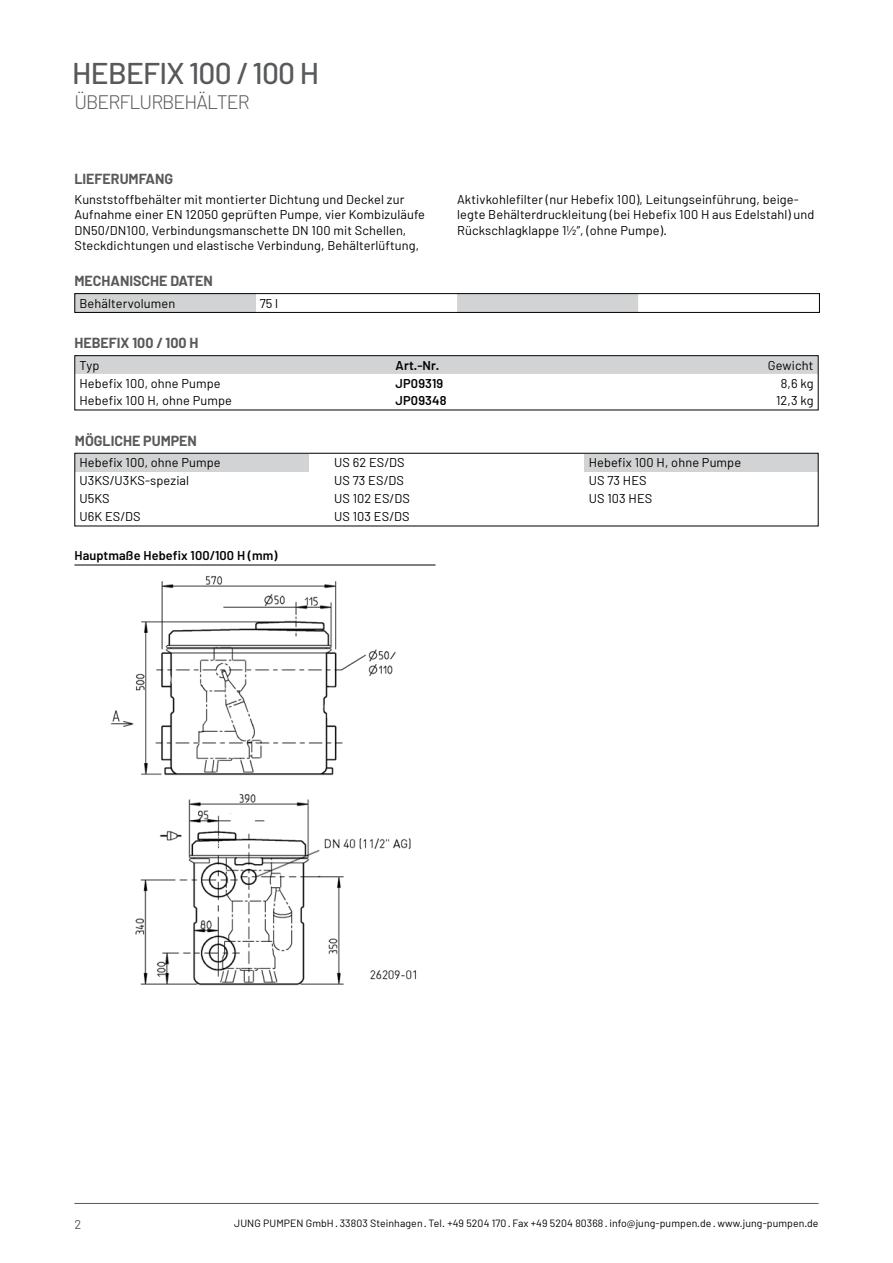
<style>
.page{position:relative;width:893px;height:1263px;background:#fff}
.page>*{position:absolute;margin:0;border:0;box-sizing:border-box;transform-origin:0 0}
.t1{font:500 30px "Barlow";letter-spacing:-.025em;color:#58595b}
.t2{font:300 19.5px "Barlow";letter-spacing:-.05em;color:#58595b}
.t3{font:700 14.25px "Barlow";color:#58595b}
.t4{font:12.75px/17.9px "Barlow";letter-spacing:.01em;color:#000}
.t5{font:600 12.75px "Barlow";letter-spacing:.01em;color:#000}
.t6{font:12.75px "Barlow";color:#58595b}
.t7{font:10.5px "Barlow";letter-spacing:.01em;color:#000}
</style>
<div class="page">
<hr style="left:74px;top:1203px;width:745px;height:1px;background:#58595b">
<div style="left:76px;top:357px;width:741px;height:17px;background:#d1d3d4"></div>
<div style="left:74px;top:355px;width:745px;height:55px;border:1px solid #000"></div>
<div style="left:75px;top:454px;width:234px;height:17px;background:#d1d3d4"></div>
<div style="left:584px;top:454px;width:234px;height:17px;background:#d1d3d4"></div>
<svg style="left:255px;top:295px;width:383px;height:16px"></svg>
<div style="left:75px;top:294px;width:180px;height:18px;background:#d1d3d4"></div>
<div style="left:74px;top:293px;width:746px;height:20px;border:1px solid #000"></div>
<hr style="left:74px;top:565px;width:361px;height:1px;background:#000">
<img style="left:110px;top:575px;width:306px;height:411px">
<h1 class="t1" style="left:72px;top:55px;width:248px">HEBEFIX 100 / 100 H</h1>
<h2 class="t2" style="left:74px;top:90px;width:177px">ÜBERFLURBEHÄLTER</h2>
<p class="t3" style="left:74px;top:170px;width:100px">LIEFERUMFANG</p>
<p class="t4" style="left:74px;top:192px;width:352px;line-height:15.3px">Kunststoffbehälter mit montierter Dichtung und Deckel zur Aufnahme einer EN 12050 geprüften Pumpe, vier Kombizuläufe DN50/DN100, Verbindungsmanschette DN 100 mit Schellen, Steckdichtungen und elastische Verbindung, Behälterlüftung,</p>
<p class="t4" style="left:457px;top:192px;width:359px;line-height:15.3px">Aktivkohlefilter (nur Hebefix 100), Leitungseinführung, beige&shy;legte Behälterdruckleitung (bei Hebefix 100 H aus Edelstahl) und<br>Rückschlagklappe 1½”, (ohne Pumpe).</p>
<p class="t3" style="left:74px;top:272px;width:140px">MECHANISCHE DATEN</p>
<p class="t4" style="left:79px;top:294px;width:98px">Behältervolumen</p>
<p class="t4" style="left:260px;top:294px;width:20px">75 l</p>
<p class="t3" style="left:74px;top:334px;width:125px">HEBEFIX 100 / 100 H</p>
<p class="t4" style="left:79px;top:356px;width:21px">Typ</p>
<p class="t5" style="left:396px;top:357px;width:45px">Art.-Nr.</p>
<p class="t4" style="left:768px;top:356px;width:47px">Gewicht</p>
<p class="t4" style="left:79px;top:374px;width:143px">Hebefix 100, ohne Pumpe</p>
<p class="t5" style="left:396px;top:375px;width:49px">JP09319</p>
<p class="t4" style="left:781px;top:374px;width:34px">8,6 kg</p>
<p class="t4" style="left:79px;top:391px;width:154px">Hebefix 100 H, ohne Pumpe</p>
<p class="t5" style="left:396px;top:393px;width:52px">JP09348</p>
<p class="t4" style="left:776px;top:391px;width:39px">12,3 kg</p>
<p class="t3" style="left:75px;top:432px;width:124px">MÖGLICHE PUMPEN</p>
<p class="t4" style="left:79px;top:453px;width:143px">Hebefix 100, ohne Pumpe<br>U3KS/U3KS-spezial<br>U5KS<br>U6K ES/DS</p>
<p class="t4" style="left:334px;top:453px;width:77px">US 62 ES/DS<br>US 73 ES/DS<br>US 102 ES/DS<br>US 103 ES/DS</p>
<p class="t4" style="left:589px;top:453px;width:154px">Hebefix 100 H, ohne Pumpe<br>US 73 HES<br>US 103 HES</p>
<p class="t5" style="left:74px;top:548px;width:205px">Hauptmaße Hebefix 100/100 H (mm)</p>
<p class="t6" style="left:74px;top:1216px;width:8px">2</p>
<p class="t7" style="left:234px;top:1216px;width:586px">JUNG PUMPEN GmbH · 33803 Steinhagen · Tel. +49 5204 170 · Fax +49 5204 80368 · info@jung-pumpen.de · www.jung-pumpen.de</p>
</div>
